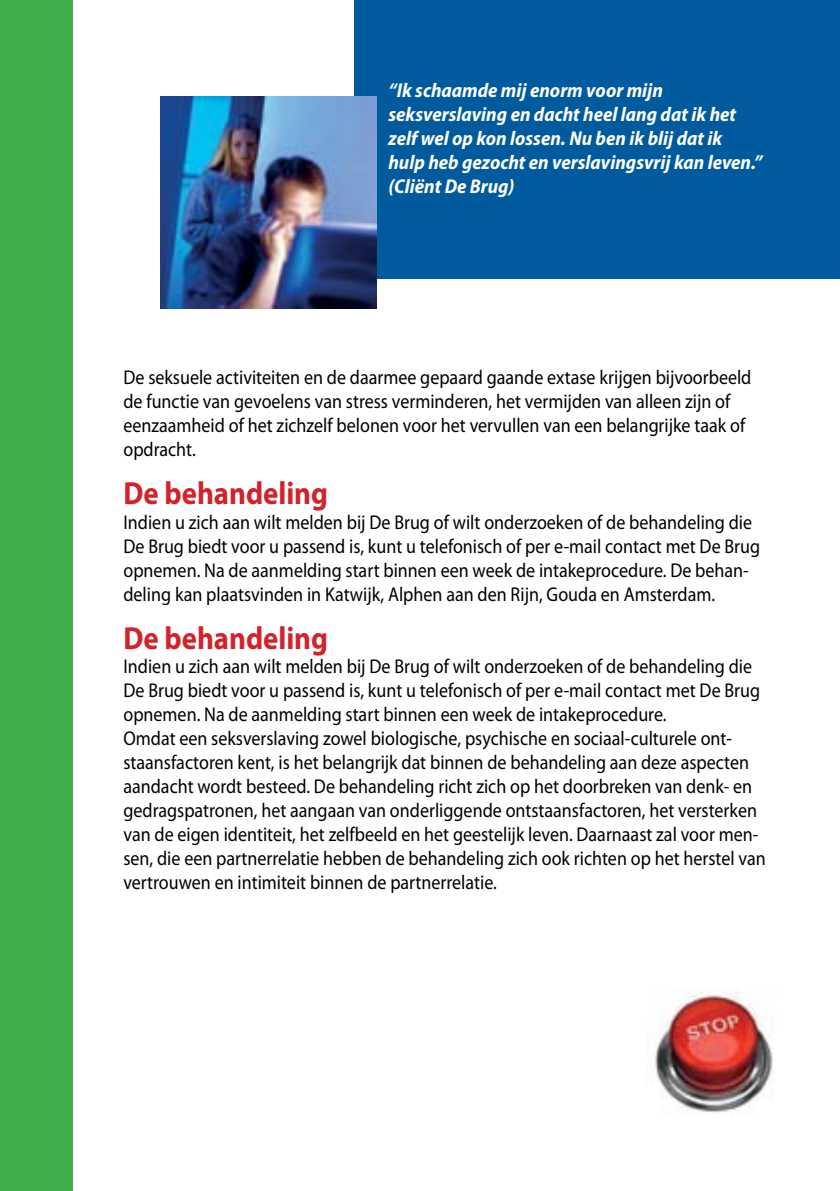
<style>
.page{position:relative;width:840px;height:1191px;background:#fff}
.page>*{position:absolute;margin:0;border:0;box-sizing:border-box;transform-origin:0 0}
.t1{font:700 32px "Myriad Pro";color:#d2232a;scale:.9 1}
.t2{font:20px/24px "Myriad Pro";color:#000;scale:.9 1}
.t3{font:italic 700 semi-condensed 20px/24px "Myriad Pro";color:#fff}
</style>
<div class="page">
<div style="left:0;top:0;width:72px;height:1191px;background:#41ad49"></div>
<div style="left:354px;top:0;width:485px;height:279px;background:#005b9e"></div>
<img style="left:160px;top:96px;width:216px;height:212px">
<img style="left:654px;top:992px;width:119px;height:123px">
<p class="t3" style="left:388px;top:79px;width:375px">“Ik schaamde mij enorm voor mijn seksverslaving en dacht heel lang dat ik het zelf wel op kon lossen. Nu ben ik blij dat ik hulp heb gezocht en verslavingsvrij kan leven.” (Cliënt De Brug)</p>
<p class="t2" style="left:123px;top:366px;width:699px">De seksuele activiteiten en de daarmee gepaard gaande extase krijgen bijvoorbeeld de functie van gevoelens van stress verminderen, het vermijden van alleen zijn of eenzaamheid of het zichzelf belonen voor het vervullen van een belangrijke taak of opdracht.</p>
<h1 class="t1" style="left:123px;top:476px;width:229px">De behandeling</h1>
<p class="t2" style="left:123px;top:510px;width:708px">Indien u zich aan wilt melden bij De Brug of wilt onderzoeken of de behandeling die De Brug biedt voor u passend is, kunt u telefonisch of per e-mail contact met De Brug opnemen. Na de aanmelding start binnen een week de intakeprocedure. De behan&shy;deling kan plaatsvinden in Katwijk, Alphen aan den Rijn, Gouda en Amsterdam.</p>
<h1 class="t1" style="left:123px;top:620px;width:229px">De behandeling</h1>
<p class="t2" style="left:123px;top:654px;width:715px">Indien u zich aan wilt melden bij De Brug of wilt onderzoeken of de behandeling die De Brug biedt voor u passend is, kunt u telefonisch of per e-mail contact met De Brug opnemen. Na de aanmelding start binnen een week de intakeprocedure.<br>Omdat een seksverslaving zowel biologische, psychische en sociaal-culturele ont&shy;staansfactoren kent, is het belangrijk dat binnen de behandeling aan deze aspecten aandacht wordt besteed. De behandeling richt zich op het doorbreken van denk- en gedragspatronen, het aangaan van onderliggende ontstaansfactoren, het versterken van de eigen identiteit, het zelfbeeld en het geestelijk leven. Daarnaast zal voor men&shy;sen, die een partnerrelatie hebben de behandeling zich ook richten op het herstel van vertrouwen en intimiteit binnen de partnerrelatie.</p>
</div>
